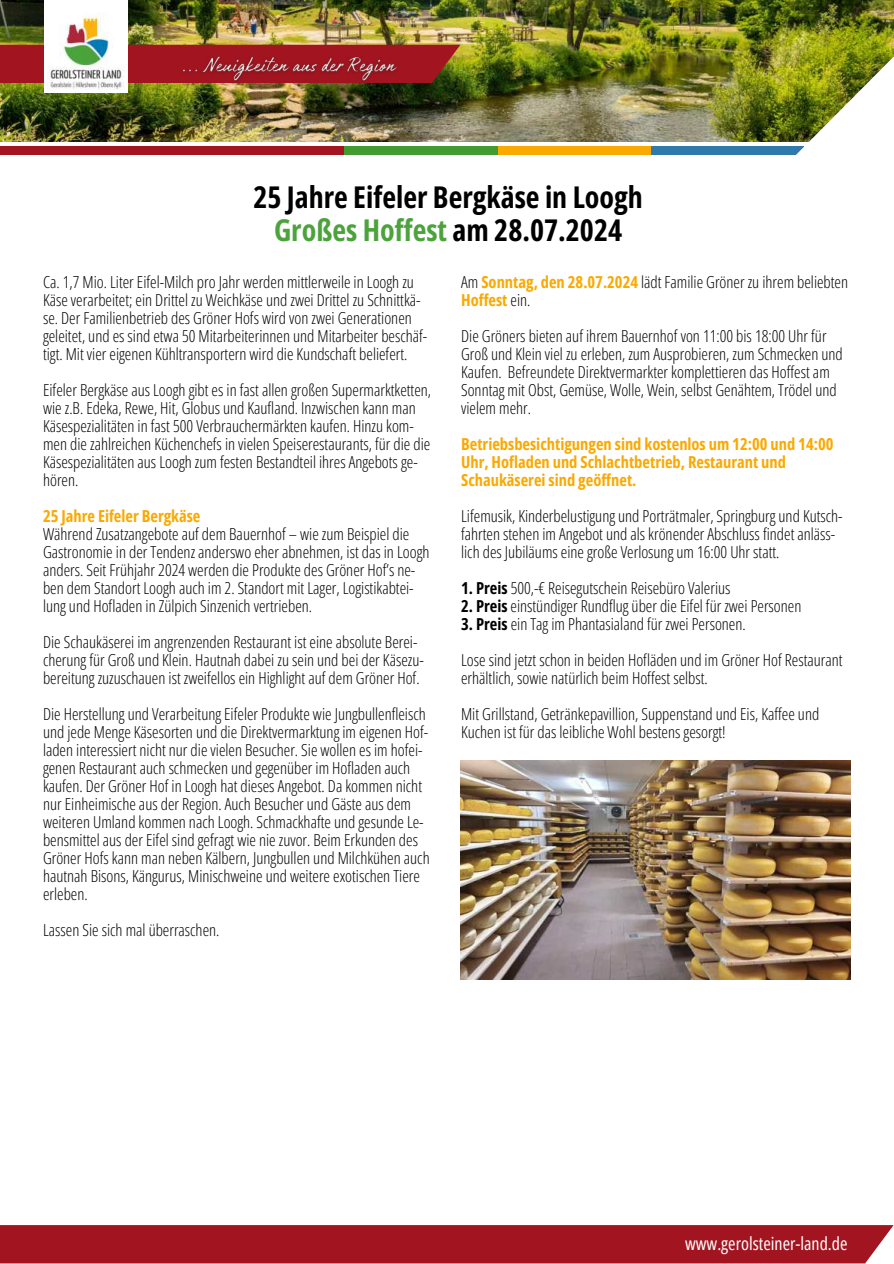
<style>
.page{position:relative;width:894px;height:1264px;background:#fff}
.page>*{position:absolute;margin:0;border:0;box-sizing:border-box;transform-origin:0 0}
.t1{font:700 30px/32.7px "Open Sans Condensed";color:#000;text-align:center}
.t2{font:18px "Open Sans Condensed";color:#fff}
.t3{font:300 16.5px/18px "Open Sans Condensed";color:#000}
.t4{font:700 16.5px/18px "Open Sans Condensed";color:#faa900}
.s1{color:#4ca33c}
.s2{font-weight:700;color:#faa900}
.s3{font-weight:700}
</style>
<div class="page">
<div style="left:644px;top:146px;width:160px;height:9px;background:#2f7aab"></div>
<div style="left:485px;top:146px;width:165px;height:9px;background:#faa900"></div>
<div style="left:325px;top:146px;width:172px;height:9px;background:#429b30"></div>
<div style="left:0;top:146px;width:344px;height:9px;background:#a21520"></div>
<img style="left:0;top:0;width:775px;height:141px">
<img style="left:775px;top:0;width:118px;height:155px">
<svg style="left:0;top:45px;width:460px;height:38px;background:#9d1d20"></svg>
<div style="left:45px;top:0;width:83px;height:93px;background:#fff"></div>
<img style="left:49px;top:12px;width:76px;height:78px">
<div style="left:0;top:1225px;width:893px;height:38px;background:#a21520"></div>
<img style="left:460px;top:761px;width:389px;height:218px">
<img style="left:176px;top:51px;width:228px;height:36px">
<h1 class="t1" style="left:253px;top:180px;width:391px">25 Jahre Eifeler Bergkäse in Loogh<br><span class="s1">Großes Hoffest</span> am 28.07.2024</h1>
<p class="t3" style="left:43px;top:273px;width:385px">Ca. 1,7 Mio. Liter Eifel-Milch pro Jahr werden mittlerweile in Loogh zu Käse verarbeitet; ein Drittel zu Weichkäse und zwei Drittel zu Schnittkä&shy;se. Der Familienbetrieb des Gröner Hofs wird von zwei Generationen geleitet, und es sind etwa 50 Mitarbeiterinnen und Mitarbeiter beschäf&shy;tigt. Mit vier eigenen Kühltransportern wird die Kundschaft beliefert.</p>
<p class="t3" style="left:43px;top:381px;width:389px">Eifeler Bergkäse aus Loogh gibt es in fast allen großen Supermarktketten, wie z.B. Edeka, Rewe, Hit, Globus und Kaufland. Inzwischen kann man Käsespezialitäten in fast 500 Verbrauchermärkten kaufen. Hinzu kom&shy;men die zahlreichen Küchenchefs in vielen Speiserestaurants, für die die Käsespezialitäten aus Loogh zum festen Bestandteil ihres Angebots ge&shy;hören.</p>
<p class="t4" style="left:43px;top:507px;width:159px">25 Jahre Eifeler Bergkäse</p>
<p class="t3" style="left:43px;top:525px;width:388px">Während Zusatzangebote auf dem Bauernhof – wie zum Beispiel die Gastronomie in der Tendenz anderswo eher abnehmen, ist das in Loogh anders. Seit Frühjahr 2024 werden die Produkte des Gröner Hof’s ne&shy;ben dem Standort Loogh auch im 2. Standort mit Lager, Logistikabtei&shy;lung und Hofladen in Zülpich Sinzenich vertrieben.</p>
<p class="t3" style="left:43px;top:633px;width:382px">Die Schaukäserei im angrenzenden Restaurant ist eine absolute Berei&shy;cherung für Groß und Klein. Hautnah dabei zu sein und bei der Käsezu&shy;bereitung zuzuschauen ist zweifellos ein Highlight auf dem Gröner Hof.</p>
<p class="t3" style="left:43px;top:705px;width:388px">Die Herstellung und Verarbeitung Eifeler Produkte wie Jungbullenfleisch und jede Menge Käsesorten und die Direktvermarktung im eigenen Hof&shy;laden interessiert nicht nur die vielen Besucher. Sie wollen es im hofei&shy;genen Restaurant auch schmecken und gegenüber im Hofladen auch kaufen. Der Gröner Hof in Loogh hat dieses Angebot. Da kommen nicht nur Einheimische aus der Region. Auch Besucher und Gäste aus dem weiteren Umland kommen nach Loogh. Schmackhafte und gesunde Le&shy;bensmittel aus der Eifel sind gefragt wie nie zuvor. Beim Erkunden des Gröner Hofs kann man neben Kälbern, Jungbullen und Milchkühen auch hautnah Bisons, Kängurus, Minischweine und weitere exotischen Tiere erleben.</p>
<p class="t3" style="left:43px;top:921px;width:178px">Lassen Sie sich mal überraschen.</p>
<p class="t3" style="left:461px;top:273px;width:388px">Am <span class="s2">Sonntag, den 28.07.2024</span> lädt Familie Gröner zu ihrem beliebten<br><span class="s2">Hoffest</span> ein.</p>
<p class="t3" style="left:461px;top:327px;width:383px">Die Gröners bieten auf ihrem Bauernhof von 11:00 bis 18:00 Uhr für Groß und Klein viel zu erleben, zum Ausprobieren, zum Schmecken und Kaufen. Befreundete Direktvermarkter komplettieren das Hoffest am Sonntag mit Obst, Gemüse, Wolle, Wein, selbst Genähtem, Trödel und vielem mehr.</p>
<p class="t4" style="left:461px;top:435px;width:374px">Betriebsbesichtigungen sind kostenlos um 12:00 und 14:00<br>Uhr, Hofladen und Schlachtbetrieb, Restaurant und<br>Schaukäserei sind geöffnet.</p>
<p class="t3" style="left:461px;top:507px;width:383px">Lifemusik, Kinderbelustigung und Porträtmaler, Springburg und Kutsch&shy;fahrten stehen im Angebot und als krönender Abschluss findet anläss&shy;lich des Jubiläums eine große Verlosung um 16:00 Uhr statt.</p>
<p class="t3" style="left:461px;top:579px;width:271px"><span class="s3">1. Preis</span> 500,-€ Reisegutschein Reisebüro Valerius</p>
<p class="t3" style="left:461px;top:597px;width:341px"><span class="s3">2. Preis</span> einstündiger Rundflug über die Eifel für zwei Personen</p>
<p class="t3" style="left:461px;top:606px;width:383px;line-height:36px"><span class="s3">3. Preis</span> ein Tag im Phantasialand für zwei Personen.<br>Lose sind jetzt schon in beiden Hofläden und im Gröner Hof Restaurant</p>
<p class="t3" style="left:461px;top:660px;width:359px;line-height:36px">erhältlich, sowie natürlich beim Hoffest selbst.<br>Mit Grillstand, Getränkepavillion, Suppenstand und Eis, Kaffee und</p>
<p class="t3" style="left:461px;top:723px;width:266px">Kuchen ist für das leibliche Wohl bestens gesorgt!</p>
<p class="t2" style="left:685px;top:1231px;width:164px">www.gerolsteiner-land.de</p>
</div>
